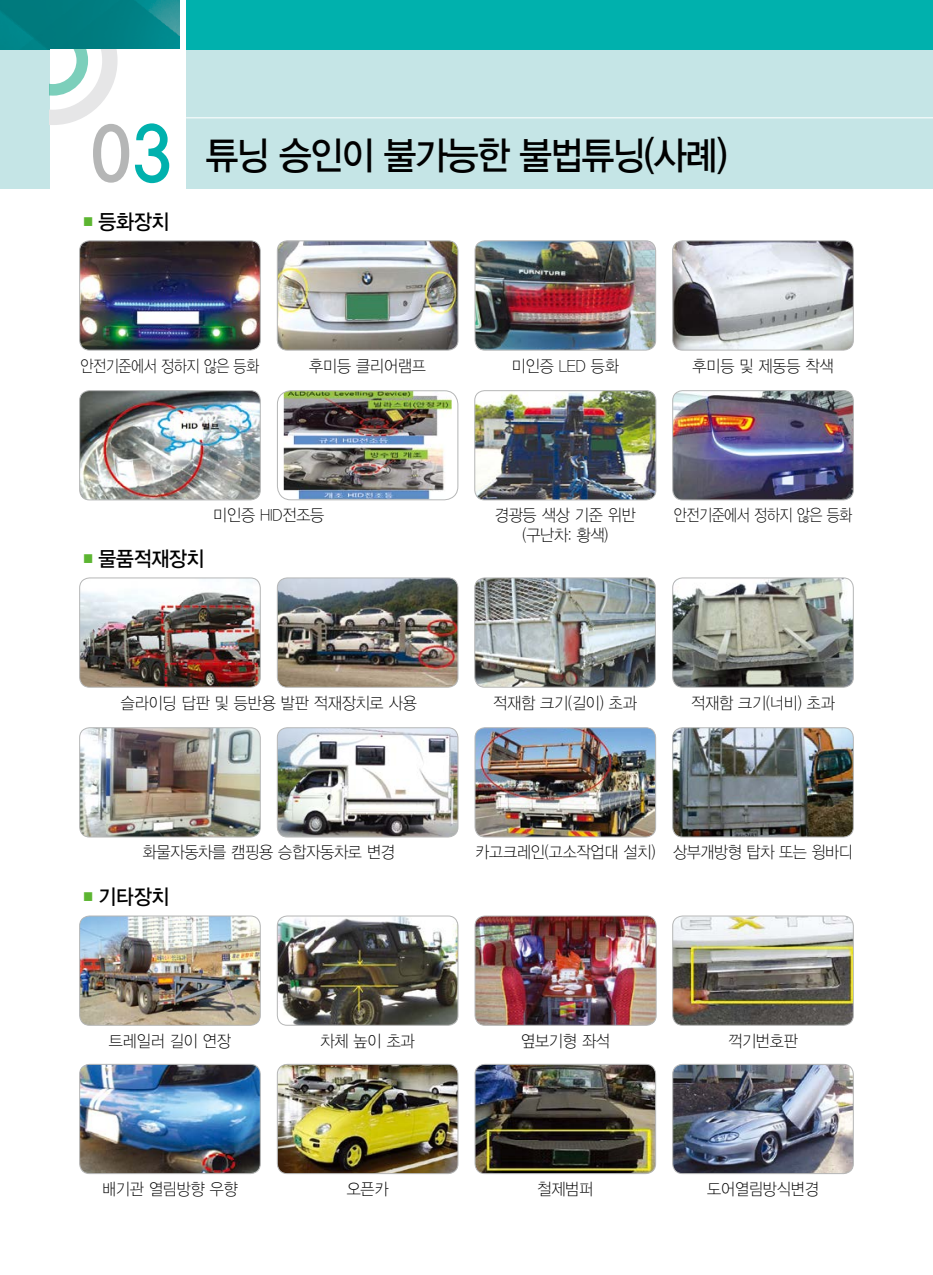
<style>
.page{position:relative;width:933px;height:1275px;background:#fff}
.page>*{position:absolute;margin:0;border:0;box-sizing:border-box;transform-origin:0 0}
.t1{font:38.5px "YDVYGO Std 13";letter-spacing:-.04em;color:#000;scale:.92 1}
.t2{font:21px "YDVYGO Std 13";letter-spacing:-.01em;color:#000;scale:.92 1}
.t3{font:16.62px "YDVYGO Std 11";letter-spacing:-.01em;color:#000;scale:.92 1}
.t4{font:16.62px "YDVYGO Std 11";letter-spacing:-.01em;color:#000;scale:.85 1}
.s1{font-family:"YDVYGO Std 14";font-size:78.05px;color:#b5b6b6}
.s2{font-family:"YDVYGO Std 14";font-size:78.05px;color:#00b1ad}
.s3{color:#5cb531}
</style>
<div class="page">
<img style="left:0;top:0;width:180px;height:50px">
<div style="left:0;top:50px;width:189px;height:139px;background:#c5e5e6"></div>
<div style="left:50px;top:50px;width:833px;height:164px;background:#fff"></div>
<div style="left:186px;top:0;width:747px;height:189px;background:#c5e5e6"></div>
<hr style="left:186px;top:117px;width:747px;height:1px;background:#fff">
<div style="left:186px;top:0;width:747px;height:50px;background:#00b1ad"></div>
<svg style="left:50px;top:50px;width:67px;height:75px"></svg>
<img style="left:672px;top:241px;width:181px;height:109px">
<div style="left:672px;top:241px;width:181px;height:109px;border:1px solid #b5b6b6;border-radius:10px"></div>
<img style="left:475px;top:241px;width:180px;height:109px">
<div style="left:475px;top:241px;width:181px;height:109px;border:1px solid #b5b6b6;border-radius:10px"></div>
<img style="left:277px;top:241px;width:181px;height:109px">
<div style="left:277px;top:241px;width:181px;height:109px;border:1px solid #b5b6b6;border-radius:10px"></div>
<img style="left:80px;top:241px;width:180px;height:109px">
<div style="left:79px;top:241px;width:181px;height:109px;border:1px solid #b5b6b6;border-radius:10px"></div>
<img style="left:80px;top:1064px;width:180px;height:110px">
<div style="left:79px;top:1064px;width:181px;height:110px;border:1px solid #b5b6b6;border-radius:10px"></div>
<img style="left:277px;top:1064px;width:181px;height:110px">
<div style="left:277px;top:1064px;width:181px;height:110px;border:1px solid #b5b6b6;border-radius:10px"></div>
<img style="left:475px;top:1064px;width:180px;height:110px">
<div style="left:475px;top:1064px;width:181px;height:110px;border:1px solid #b5b6b6;border-radius:10px"></div>
<img style="left:672px;top:1064px;width:181px;height:110px">
<div style="left:672px;top:1064px;width:181px;height:110px;border:1px solid #b5b6b6;border-radius:10px"></div>
<img style="left:80px;top:916px;width:180px;height:109px">
<div style="left:79px;top:916px;width:181px;height:109px;border:1px solid #b5b6b6;border-radius:10px"></div>
<img style="left:277px;top:916px;width:181px;height:109px">
<div style="left:277px;top:916px;width:181px;height:109px;border:1px solid #b5b6b6;border-radius:10px"></div>
<img style="left:672px;top:916px;width:181px;height:109px">
<div style="left:672px;top:916px;width:181px;height:109px;border:1px solid #b5b6b6;border-radius:10px"></div>
<img style="left:475px;top:916px;width:181px;height:109px">
<div style="left:475px;top:916px;width:181px;height:109px;border:1px solid #b5b6b6;border-radius:10px"></div>
<img style="left:80px;top:391px;width:180px;height:109px">
<div style="left:79px;top:390px;width:181px;height:110px;border:1px solid #b5b6b6;border-radius:10px"></div>
<img style="left:284px;top:392px;width:167px;height:108px">
<div style="left:277px;top:390px;width:181px;height:110px;border:1px solid #b5b6b6;border-radius:14px"></div>
<img style="left:672px;top:391px;width:181px;height:109px">
<div style="left:672px;top:390px;width:181px;height:110px;border:1px solid #b5b6b6;border-radius:10px"></div>
<img style="left:475px;top:391px;width:181px;height:109px">
<div style="left:474px;top:390px;width:182px;height:110px;border:1px solid #b5b6b6;border-radius:10px"></div>
<img style="left:80px;top:578px;width:180px;height:109px">
<div style="left:79px;top:578px;width:181px;height:109px;border:1px solid #b5b6b6;border-radius:10px"></div>
<img style="left:277px;top:578px;width:181px;height:109px">
<div style="left:277px;top:578px;width:181px;height:109px;border:1px solid #b5b6b6;border-radius:10px"></div>
<img style="left:475px;top:578px;width:180px;height:109px">
<div style="left:474px;top:578px;width:181px;height:109px;border:1px solid #b5b6b6;border-radius:10px"></div>
<img style="left:672px;top:578px;width:181px;height:109px">
<div style="left:672px;top:578px;width:181px;height:109px;border:1px solid #b5b6b6;border-radius:10px"></div>
<img style="left:80px;top:728px;width:180px;height:109px">
<div style="left:79px;top:727px;width:181px;height:110px;border:1px solid #b5b6b6;border-radius:10px"></div>
<img style="left:475px;top:728px;width:180px;height:109px">
<div style="left:475px;top:727px;width:181px;height:110px;border:1px solid #b5b6b6;border-radius:10px"></div>
<img style="left:672px;top:728px;width:181px;height:109px">
<div style="left:672px;top:727px;width:181px;height:110px;border:1px solid #b5b6b6;border-radius:10px"></div>
<img style="left:277px;top:728px;width:181px;height:109px">
<div style="left:277px;top:727px;width:181px;height:110px;border:1px solid #b5b6b6;border-radius:10px"></div>
<h1 class="t1" style="left:91px;top:136px;width:693px"><span class="s1">0</span><span class="s2">3</span> 튜닝 승인이 불가능한 불법튜닝(사례)</h1>
<p class="t2" style="left:79px;top:211px;width:99px"><span class="s3">■</span>등화장치</p>
<p class="t4" style="left:81px;top:357px;width:212px">안전기준에서 정하지 않은 등화</p>
<p class="t3" style="left:309px;top:357px;width:128px">후미등 클리어램프</p>
<p class="t3" style="left:512px;top:357px;width:118px">미인증 LED 등화</p>
<p class="t3" style="left:692px;top:357px;width:155px">후미등 및 제동등 착색</p>
<p class="t2" style="left:79px;top:548px;width:137px"><span class="s3">■</span>물품적재장치</p>
<p class="t3" style="left:213px;top:507px;width:122px">미인증 HID전조등</p>
<p class="t3" style="left:495px;top:507px;width:155px">경광등 색상 기준 위반</p>
<p class="t4" style="left:673px;top:507px;width:212px">안전기준에서 정하지 않은 등화</p>
<p class="t3" style="left:522px;top:526px;width:95px">(구난차: 황색)</p>
<p class="t3" style="left:121px;top:694px;width:323px">슬라이딩 답판 및 등반용 발판 적재장치로 사용</p>
<p class="t3" style="left:493px;top:694px;width:158px">적재함 크기(길이) 초과</p>
<p class="t3" style="left:691px;top:694px;width:158px">적재함 크기(너비) 초과</p>
<p class="t3" style="left:143px;top:844px;width:276px">화물자동차를 캠핑용 승합자동차로 변경</p>
<p class="t3" style="left:475px;top:844px;width:412px">카고크레인(고소작업대 설치) 상부개방형 탑차 또는 윙바디</p>
<p class="t2" style="left:79px;top:886px;width:99px"><span class="s3">■</span>기타장치</p>
<p class="t3" style="left:109px;top:1032px;width:134px">트레일러 길이 연장</p>
<p class="t3" style="left:320px;top:1032px;width:104px">차체 높이 초과</p>
<p class="t3" style="left:521px;top:1032px;width:98px">옆보기형 좌석</p>
<p class="t3" style="left:728px;top:1032px;width:77px">꺽기번호판</p>
<p class="t3" style="left:102px;top:1181px;width:149px">배기관 열림방향 우향</p>
<p class="t3" style="left:347px;top:1181px;width:47px">오픈카</p>
<p class="t3" style="left:537px;top:1181px;width:62px">철제범퍼</p>
<p class="t3" style="left:707px;top:1181px;width:123px">도어열림방식변경</p>
</div>
